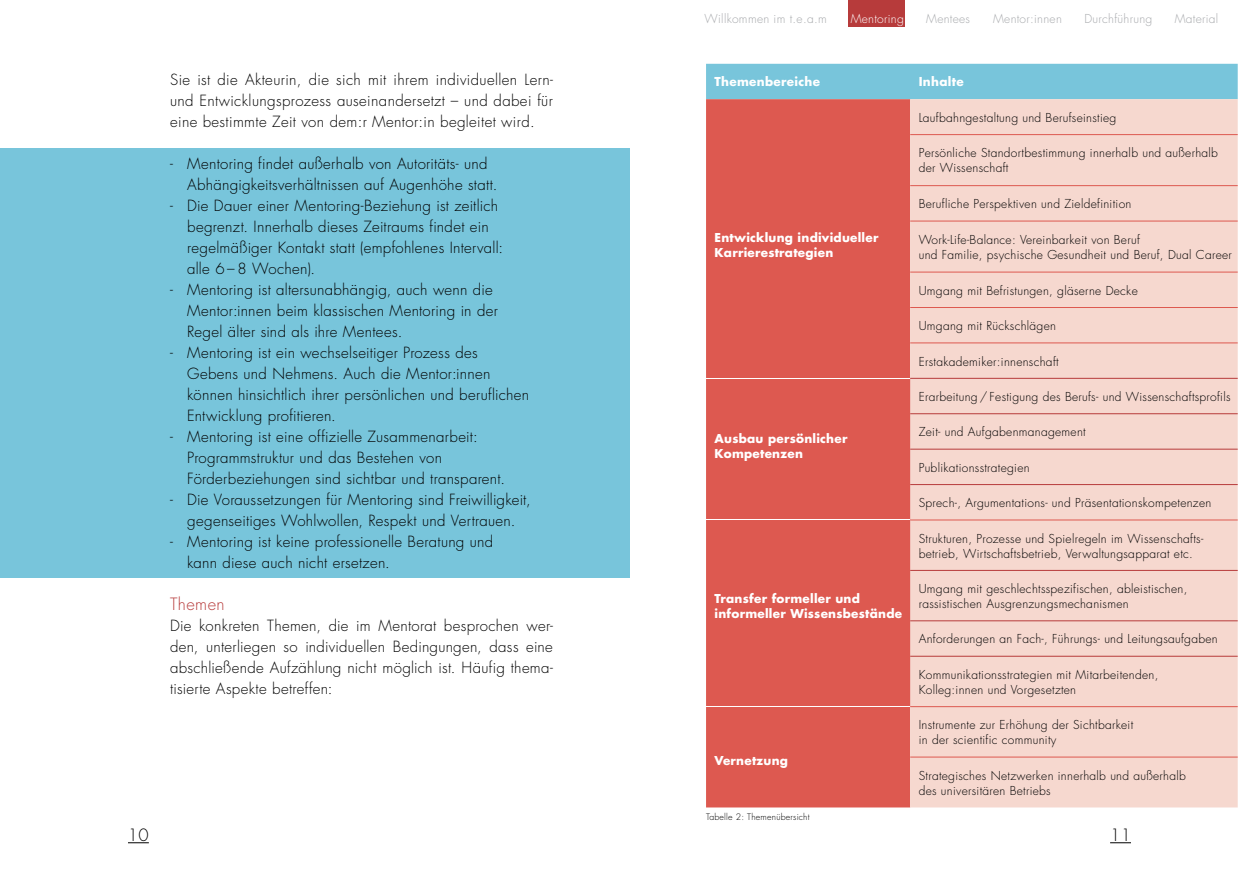
<style>
.page{position:relative;width:1259px;height:893px;background:#fff}
.page>*{position:absolute;margin:0;border:0;box-sizing:border-box;transform-origin:0 0}
.t1{font:300 16.5px "Futura Std";letter-spacing:.025em;color:#b73b3b}
.t2{font:300 16.5px "Futura Std";color:#000}
.t3{font:300 15px/21px "Futura Std";letter-spacing:.02em;color:#000}
.t4{font:300 12px/15px "Futura Std";letter-spacing:.025em;color:#000}
.t5{font:700 12px/15px "Futura";letter-spacing:.02em;color:#fff}
.t6{font:300 12px "Futura Std";letter-spacing:.025em;color:#a7a9ac}
.t7{font:700 12px "Futura Std";letter-spacing:.025em;color:#fff}
.t8{font:300 12px "Futura Std";letter-spacing:.025em;color:#fff}
.t9{font:300 8.7px "Futura Std";letter-spacing:.025em;color:#000}
</style>
<div class="page">
<svg style="left:1110px;top:842px;width:21px;height:1px"></svg>
<svg style="left:128px;top:842px;width:21px;height:1px"></svg>
<div style="left:0;top:149px;width:629px;height:429px;background:#78c5db"></div>
<div style="left:706px;top:64px;width:531px;height:35px;background:#78c5db"></div>
<div style="left:706px;top:99px;width:204px;height:708px;background:#dd5950"></div>
<div style="left:910px;top:99px;width:327px;height:708px;background:#f6d8cf"></div>
<div style="left:706px;top:379px;width:204px;height:327px;background:#dd5950"></div>
<hr style="left:910px;top:134px;width:327px;height:1px;background:#dd5950">
<hr style="left:910px;top:185px;width:327px;height:1px;background:#dd5950">
<hr style="left:910px;top:221px;width:327px;height:1px;background:#dd5950">
<hr style="left:910px;top:272px;width:327px;height:1px;background:#dd5950">
<hr style="left:910px;top:307px;width:327px;height:1px;background:#dd5950">
<hr style="left:910px;top:343px;width:327px;height:1px;background:#dd5950">
<hr style="left:910px;top:413px;width:327px;height:1px;background:#b73b3b">
<hr style="left:910px;top:449px;width:327px;height:1px;background:#b73b3b">
<hr style="left:910px;top:484px;width:327px;height:1px;background:#b73b3b">
<hr style="left:910px;top:570px;width:327px;height:1px;background:#b73b3b">
<hr style="left:910px;top:621px;width:327px;height:1px;background:#b73b3b">
<hr style="left:910px;top:656px;width:327px;height:1px;background:#b73b3b">
<hr style="left:910px;top:378px;width:327px;height:1px;background:#b73b3b">
<hr style="left:910px;top:520px;width:327px;height:1px;background:#dd5950">
<hr style="left:910px;top:706px;width:327px;height:1px;background:#dd5950">
<hr style="left:910px;top:757px;width:327px;height:1px;background:#dd5950">
<div style="left:848px;top:0;width:57px;height:27px;background:#b73b3b"></div>
<hr style="left:705px;top:378px;width:205px;height:1px;background:#fff">
<hr style="left:705px;top:520px;width:205px;height:1px;background:#fff">
<hr style="left:705px;top:706px;width:205px;height:1px;background:#fff">
<p class="t3" style="left:170px;top:70px;width:384px;text-align:justify">Sie ist die Akteurin, die sich mit ihrem individuellen Lern&shy;und Entwicklungsprozess auseinandersetzt – und dabei für eine bestimmte Zeit von dem:r Mentor:in begleitet wird.</p>
<p class="t3" style="left:187px;top:154px;width:312px;text-indent:-17px">- Mentoring findet außerhalb von Autoritäts- und<br>Abhängigkeitsverhältnissen auf Augenhöhe statt.</p>
<p class="t3" style="left:187px;top:196px;width:317px;text-indent:-17px">- Die Dauer einer Mentoring-Beziehung ist zeitlich begrenzt. Innerhalb dieses Zeitraums findet ein regelmäßiger Kontakt statt (empfohlenes Intervall: alle 6 – 8 Wochen).</p>
<p class="t3" style="left:187px;top:280px;width:312px;text-indent:-17px">- Mentoring ist altersunabhängig, auch wenn die<br>Mentor:innen beim klassischen Mentoring in der<br>Regel älter sind als ihre Mentees.</p>
<p class="t3" style="left:187px;top:343px;width:344px;text-indent:-17px">- Mentoring ist ein wechselseitiger Prozess des Gebens und Nehmens. Auch die Mentor:innen können hinsichtlich ihrer persönlichen und beruflichen Entwicklung profitieren.</p>
<p class="t3" style="left:187px;top:427px;width:319px;text-indent:-17px">- Mentoring ist eine offizielle Zusammenarbeit:<br>Programmstruktur und das Bestehen von<br>Förderbeziehungen sind sichtbar und transparent.</p>
<p class="t3" style="left:170px;top:490px;width:362px;text-align:center">- Die Voraussetzungen für Mentoring sind Freiwilligkeit, gegenseitiges Wohlwollen, Respekt und Vertrauen.</p>
<p class="t3" style="left:187px;top:532px;width:308px;text-indent:-17px">- Mentoring ist keine professionelle Beratung und kann diese auch nicht ersetzen.</p>
<p class="t1" style="left:170px;top:594px;width:56px">Themen</p>
<p class="t3" style="left:170px;top:616px;width:384px;text-align:justify">Die konkreten Themen, die im Mentorat besprochen wer&shy;den, unterliegen so individuellen Bedingungen, dass eine abschließende Aufzählung nicht möglich ist. Häufig thema&shy;tisierte Aspekte betreffen:</p>
<p class="t6" style="left:704px;top:11px;width:124px">Willkommen im t.e.a.m</p>
<p class="t8" style="left:850px;top:11px;width:55px">Mentoring</p>
<p class="t6" style="left:926px;top:11px;width:45px">Mentees</p>
<p class="t6" style="left:993px;top:11px;width:70px">Mentor:innen</p>
<p class="t6" style="left:1084px;top:11px;width:69px">Durchführung</p>
<p class="t6" style="left:1174px;top:11px;width:45px">Material</p>
<p class="t7" style="left:714px;top:74px;width:107px">Themenbereiche</p>
<p class="t7" style="left:918px;top:74px;width:46px">Inhalte</p>
<p class="t5" style="left:714px;top:230px;width:165px">Entwicklung individueller<br>Karrierestrategien</p>
<p class="t5" style="left:714px;top:431px;width:134px">Ausbau persönlicher<br>Kompetenzen</p>
<p class="t5" style="left:714px;top:590px;width:189px">Transfer formeller und informeller Wissensbestände</p>
<p class="t5" style="left:714px;top:753px;width:75px">Vernetzung</p>
<p class="t9" style="left:706px;top:811px;width:105px">Tabelle 2: Themenübersicht</p>
<p class="t4" style="left:918px;top:110px;width:199px">Laufbahngestaltung und Berufseinstieg</p>
<p class="t4" style="left:918px;top:146px;width:301px">Persönliche Standortbestimmung innerhalb und außerhalb der Wissenschaft</p>
<p class="t4" style="left:918px;top:197px;width:214px">Berufliche Perspektiven und Zieldefinition</p>
<p class="t4" style="left:918px;top:232px;width:315px">Work-Life-Balance: Vereinbarkeit von Beruf<br>und Familie, psychische Gesundheit und Beruf, Dual Career</p>
<p class="t4" style="left:918px;top:283px;width:220px">Umgang mit Befristungen, gläserne Decke</p>
<p class="t4" style="left:918px;top:319px;width:139px">Umgang mit Rückschlägen</p>
<p class="t4" style="left:918px;top:354px;width:141px">Erstakademiker:innenschaft</p>
<p class="t4" style="left:918px;top:389px;width:313px">Erarbeitung / Festigung des Berufs- und Wissenschaftsprofils</p>
<p class="t4" style="left:918px;top:425px;width:168px">Zeit- und Aufgabenmanagement</p>
<p class="t4" style="left:918px;top:460px;width:112px">Publikationsstrategien</p>
<p class="t4" style="left:918px;top:496px;width:294px">Sprech-, Argumentations- und Präsentationskompetenzen</p>
<p class="t4" style="left:918px;top:531px;width:286px">Strukturen, Prozesse und Spielregeln im Wissenschafts&shy;betrieb, Wirtschaftsbetrieb, Verwaltungsapparat etc.</p>
<p class="t4" style="left:918px;top:582px;width:270px">Umgang mit geschlechtsspezifischen, ableistischen, rassistischen Ausgrenzungsmechanismen</p>
<p class="t4" style="left:918px;top:632px;width:300px">Anforderungen an Fach-, Führungs- und Leitungsaufgaben</p>
<p class="t4" style="left:918px;top:667px;width:241px">Kommunikationsstrategien mit Mitarbeitenden,<br>Kolleg:innen und Vorgesetzten</p>
<p class="t4" style="left:918px;top:718px;width:216px">Instrumente zur Erhöhung der Sichtbarkeit in der scientific community</p>
<p class="t4" style="left:918px;top:768px;width:269px">Strategisches Netzwerken innerhalb und außerhalb des universitären Betriebs</p>
<p class="t2" style="left:128px;top:825px;width:22px">10</p>
<p class="t2" style="left:1110px;top:825px;width:22px">11</p>
</div>
